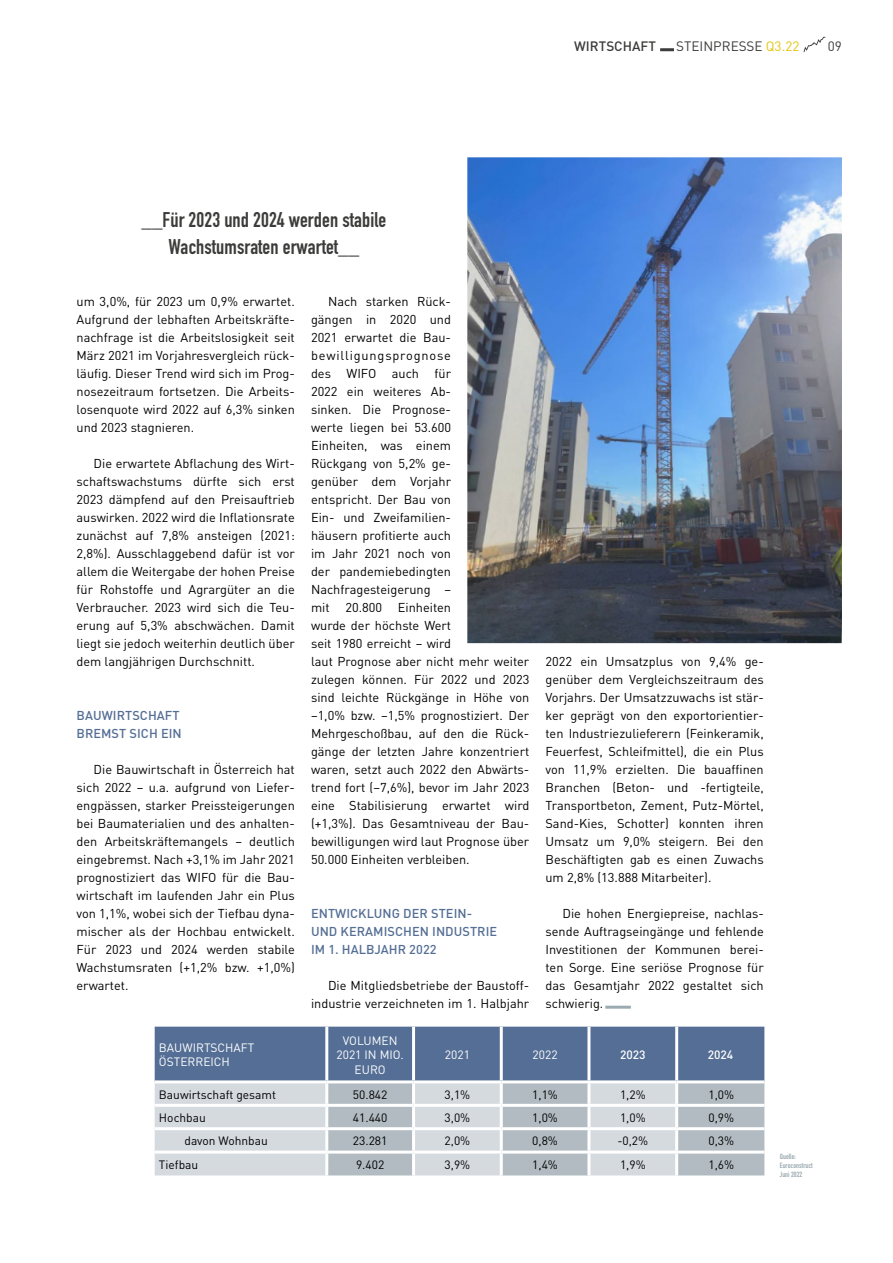
<style>
.page{position:relative;width:893px;height:1263px;background:#fff}
.page>*{position:absolute;margin:0;border:0;box-sizing:border-box;transform-origin:0 0}
.Bildtext{font:21px/27px "DIN Engschrift";letter-spacing:.005em;color:#3c3c3b;text-align:center}
.t1{font:13.5px "DIN";color:#3c3c3b}
.t2{font:500 13.5px "DIN";color:#3c3c3b}
.Fließtext_NEU{font:12.75px/18px "DIN";color:#000;text-align:justify}
.Zwischenheadline{font:500 12.75px/18px "DIN";letter-spacing:.005em;color:#546e95}
.t3{font:12px "DIN";color:#000}
.t4{font:12px/14.4px "DIN";color:#fff}
.t5{font:500 12px "DIN";color:#fff}
.Bildtext-2{font:7.5px/9px "DIN Engschrift";letter-spacing:.005em;color:#9cabb2}
.s1{color:#e3c50e}
</style>
<div class="page">
<hr style="left:660px;top:48px;width:14px;height:3px;background:#3c3c3b">
<svg style="left:803px;top:37px;width:22px;height:15px"></svg>
<hr style="left:605px;top:1006px;width:26px;height:3px;background:#9cabb2">
<svg style="left:155px;top:1027px;width:609px;height:148px;background:#9aa8ba"></svg>
<hr style="left:325px;top:1027px;width:3px;height:53px;background:#fff">
<hr style="left:412px;top:1027px;width:3px;height:53px;background:#fff">
<hr style="left:500px;top:1027px;width:3px;height:53px;background:#fff">
<hr style="left:587px;top:1027px;width:3px;height:53px;background:#fff">
<hr style="left:675px;top:1027px;width:3px;height:53px;background:#fff">
<hr style="left:155px;top:1080px;width:172px;height:3px;background:#fff">
<hr style="left:155px;top:1104px;width:172px;height:3px;background:#fff">
<hr style="left:155px;top:1127px;width:172px;height:3px;background:#fff">
<hr style="left:155px;top:1150px;width:172px;height:3px;background:#fff">
<hr style="left:412px;top:1083px;width:3px;height:21px;background:#fff">
<hr style="left:500px;top:1083px;width:3px;height:21px;background:#fff">
<hr style="left:412px;top:1107px;width:3px;height:20px;background:#fff">
<hr style="left:500px;top:1107px;width:3px;height:20px;background:#fff">
<hr style="left:412px;top:1130px;width:3px;height:20px;background:#fff">
<hr style="left:500px;top:1130px;width:3px;height:20px;background:#fff">
<hr style="left:412px;top:1153px;width:3px;height:22px;background:#fff">
<hr style="left:500px;top:1153px;width:3px;height:22px;background:#fff">
<hr style="left:501px;top:1080px;width:88px;height:3px;background:#fff">
<hr style="left:589px;top:1080px;width:88px;height:3px;background:#fff">
<hr style="left:677px;top:1080px;width:87px;height:3px;background:#fff">
<hr style="left:589px;top:1104px;width:88px;height:3px;background:#fff">
<hr style="left:677px;top:1104px;width:87px;height:3px;background:#fff">
<hr style="left:589px;top:1127px;width:88px;height:3px;background:#fff">
<hr style="left:677px;top:1127px;width:87px;height:3px;background:#fff">
<hr style="left:589px;top:1150px;width:88px;height:3px;background:#fff">
<hr style="left:677px;top:1150px;width:87px;height:3px;background:#fff">
<hr style="left:501px;top:1104px;width:88px;height:3px;background:#fff">
<hr style="left:501px;top:1127px;width:88px;height:3px;background:#fff">
<hr style="left:501px;top:1150px;width:88px;height:3px;background:#fff">
<hr style="left:325px;top:1083px;width:3px;height:21px;background:#fff">
<hr style="left:587px;top:1083px;width:3px;height:21px;background:#fff">
<hr style="left:675px;top:1083px;width:3px;height:21px;background:#fff">
<hr style="left:587px;top:1107px;width:3px;height:20px;background:#fff">
<hr style="left:675px;top:1107px;width:3px;height:20px;background:#fff">
<hr style="left:587px;top:1130px;width:3px;height:20px;background:#fff">
<hr style="left:675px;top:1130px;width:3px;height:20px;background:#fff">
<hr style="left:587px;top:1153px;width:3px;height:22px;background:#fff">
<hr style="left:675px;top:1153px;width:3px;height:22px;background:#fff">
<hr style="left:325px;top:1107px;width:3px;height:20px;background:#fff">
<hr style="left:325px;top:1130px;width:3px;height:20px;background:#fff">
<hr style="left:325px;top:1153px;width:3px;height:22px;background:#fff">
<hr style="left:327px;top:1080px;width:87px;height:3px;background:#fff">
<hr style="left:414px;top:1080px;width:87px;height:3px;background:#fff">
<hr style="left:327px;top:1104px;width:87px;height:3px;background:#fff">
<hr style="left:414px;top:1104px;width:87px;height:3px;background:#fff">
<hr style="left:327px;top:1127px;width:87px;height:3px;background:#fff">
<hr style="left:414px;top:1127px;width:87px;height:3px;background:#fff">
<hr style="left:327px;top:1150px;width:87px;height:3px;background:#fff">
<hr style="left:414px;top:1150px;width:87px;height:3px;background:#fff">
<img style="left:467px;top:157px;width:375px;height:486px">
<p class="t2" style="left:574px;top:38px;width:83px">WIRTSCHAFT</p>
<p class="t1" style="left:676px;top:38px;width:125px">STEINPRESSE <span class="s1">Q3.22</span></p>
<p class="t1" style="left:828px;top:38px;width:16px">09</p>
<p class="Bildtext" style="left:142px;top:206px;width:246px">__Für 2023 und 2024 werden stabile<br>Wachstumsraten erwartet__</p>
<p class="Fließtext_NEU" style="left:77px;top:292px;width:220px;text-align:left">um 3,0%, für 2023 um 0,9% erwartet.<br>Aufgrund der lebhaften Arbeitskräfte&shy;nachfrage ist die Arbeitslosigkeit seit März 2021 im Vorjahresvergleich rück&shy;läufig. Dieser Trend wird sich im Prog&shy;nosezeitraum fortsetzen. Die Arbeits&shy;losenquote wird 2022 auf 6,3% sinken und 2023 stagnieren.</p>
<p class="Fließtext_NEU" style="left:77px;top:454px;width:220px;text-indent:17px">Die erwartete Abflachung des Wirt&shy;schaftswachstums dürfte sich erst 2023 dämpfend auf den Preisauftrieb auswirken. 2022 wird die Inflationsrate zunächst auf 7,8% ansteigen (2021:<br>2,8%). Ausschlaggebend dafür ist vor allem die Weitergabe der hohen Preise für Rohstoffe und Agrargüter an die Verbraucher. 2023 wird sich die Teu&shy;erung auf 5,3% abschwächen. Damit liegt sie jedoch weiterhin deutlich über dem langjährigen Durchschnitt.</p>
<p class="Zwischenheadline" style="left:77px;top:706px;width:107px">BAUWIRTSCHAFT<br>BREMST SICH EIN</p>
<p class="Fließtext_NEU" style="left:77px;top:760px;width:220px;text-indent:17px">Die Bauwirtschaft in Österreich hat sich 2022 – u.a. aufgrund von Liefer&shy;engpässen, starker Preissteigerungen bei Baumaterialien und des anhalten&shy;den Arbeitskräftemangels – deutlich eingebremst. Nach +3,1% im Jahr 2021 prognostiziert das WIFO für die Bau&shy;wirtschaft im laufenden Jahr ein Plus von 1,1%, wobei sich der Tiefbau dyna&shy;mischer als der Hochbau entwickelt.<br>Für 2023 und 2024 werden stabile Wachstumsraten (+1,2% bzw. +1,0%) erwartet.</p>
<p class="Fließtext_NEU" style="left:311px;top:292px;width:220px;text-align:left;text-indent:17px">Nach starken Rück-<br>gängen in 2020 und<br>2021 erwartet die Bau&shy;bewilligungsprognose<br>des WIFO auch für<br>2022 ein weiteres Ab-<br>sinken. Die Prognose-<br>werte liegen bei 53.600<br>Einheiten, was einem<br>Rückgang von 5,2% ge-<br>genüber dem Vorjahr<br>entspricht. Der Bau von<br>Ein- und Zweifamilien-<br>häusern profitierte auch<br>im Jahr 2021 noch von<br>der pandemiebedingten<br>Nachfragesteigerung –<br>mit 20.800 Einheiten<br>wurde der höchste Wert<br>seit 1980 erreicht – wird<br>laut Prognose aber nicht mehr weiter zulegen können. Für 2022 und 2023 sind leichte Rückgänge in Höhe von –1,0% bzw. –1,5% prognostiziert. Der<br>Mehrgeschoßbau, auf den die Rück&shy;gänge der letzten Jahre konzentriert waren, setzt auch 2022 den Abwärts&shy;trend fort (–7,6%), bevor im Jahr 2023 eine Stabilisierung erwartet wird (+1,3%). Das Gesamtniveau der Bau&shy;bewilligungen wird laut Prognose über<br>50.000 Einheiten verbleiben.</p>
<p class="Zwischenheadline" style="left:311px;top:904px;width:188px">ENTWICKLUNG DER STEIN-<br>UND KERAMISCHEN INDUSTRIE<br>IM 1. HALBJAHR 2022</p>
<p class="Fließtext_NEU" style="left:311px;top:976px;width:220px;text-align:right">Die Mitgliedsbetriebe der Baustoff&shy;industrie verzeichneten im 1. Halbjahr</p>
<p class="Fließtext_NEU" style="left:545px;top:652px;width:220px">2022 ein Umsatzplus von 9,4% ge&shy;genüber dem Vergleichszeitraum des Vorjahrs. Der Umsatzzuwachs ist stär&shy;ker geprägt von den exportorientier&shy;ten Industriezulieferern (Feinkeramik, Feuerfest, Schleifmittel), die ein Plus von 11,9% erzielten. Die bauaffinen Branchen (Beton- und -fertigteile, Transportbeton, Zement, Putz-Mörtel, Sand-Kies, Schotter) konnten ihren Umsatz um 9,0% steigern. Bei den Beschäftigten gab es einen Zuwachs um 2,8% (13.888 Mitarbeiter).</p>
<p class="Fließtext_NEU" style="left:545px;top:904px;width:220px;text-indent:17px">Die hohen Energiepreise, nachlas&shy;sende Auftragseingänge und fehlende Investitionen der Kommunen berei&shy;ten Sorge. Eine seriöse Prognose für das Gesamtjahr 2022 gestaltet sich schwierig.</p>
<p class="t4" style="left:159px;top:1040px;width:97px">BAUWIRTSCHAFT<br>ÖSTERREICH</p>
<p class="t4" style="left:336px;top:1033px;width:69px;text-align:center">VOLUMEN<br>2021 IN MIO.<br>EURO</p>
<p class="t4" style="left:445px;top:1047px;width:27px">2021</p>
<p class="t4" style="left:533px;top:1047px;width:27px">2022</p>
<p class="t5" style="left:620px;top:1047px;width:27px">2023</p>
<p class="t5" style="left:708px;top:1047px;width:27px">2024</p>
<p class="t3" style="left:159px;top:1087px;width:119px">Bauwirtschaft gesamt</p>
<p class="t3" style="left:353px;top:1087px;width:36px">50.842</p>
<p class="t3" style="left:445px;top:1087px;width:27px">3,1%</p>
<p class="t3" style="left:532px;top:1087px;width:27px">1,1%</p>
<p class="t3" style="left:620px;top:1087px;width:27px">1,2%</p>
<p class="t3" style="left:708px;top:1087px;width:27px">1,0%</p>
<p class="t3" style="left:159px;top:1110px;width:48px">Hochbau</p>
<p class="t3" style="left:353px;top:1110px;width:36px">41.440</p>
<p class="t3" style="left:445px;top:1110px;width:27px">3,0%</p>
<p class="t3" style="left:532px;top:1110px;width:27px">1,0%</p>
<p class="t3" style="left:620px;top:1110px;width:27px">1,0%</p>
<p class="t3" style="left:708px;top:1110px;width:27px">0,9%</p>
<p class="t3" style="left:184px;top:1133px;width:85px">davon Wohnbau</p>
<p class="t3" style="left:353px;top:1133px;width:36px">23.281</p>
<p class="t3" style="left:445px;top:1133px;width:27px">2,0%</p>
<p class="t3" style="left:532px;top:1133px;width:27px">0,8%</p>
<p class="t3" style="left:617px;top:1133px;width:32px">-0,2%</p>
<p class="t3" style="left:708px;top:1133px;width:27px">0,3%</p>
<p class="t3" style="left:159px;top:1157px;width:41px">Tiefbau</p>
<p class="t3" style="left:356px;top:1157px;width:30px">9.402</p>
<p class="t3" style="left:445px;top:1157px;width:27px">3,9%</p>
<p class="t3" style="left:532px;top:1157px;width:27px">1,4%</p>
<p class="t3" style="left:620px;top:1157px;width:27px">1,9%</p>
<p class="t3" style="left:708px;top:1157px;width:27px">1,6%</p>
<p class="Bildtext-2" style="left:780px;top:1151px;width:34px">Quelle:<br>Euroconstruct<br>Juni 2022</p>
</div>
